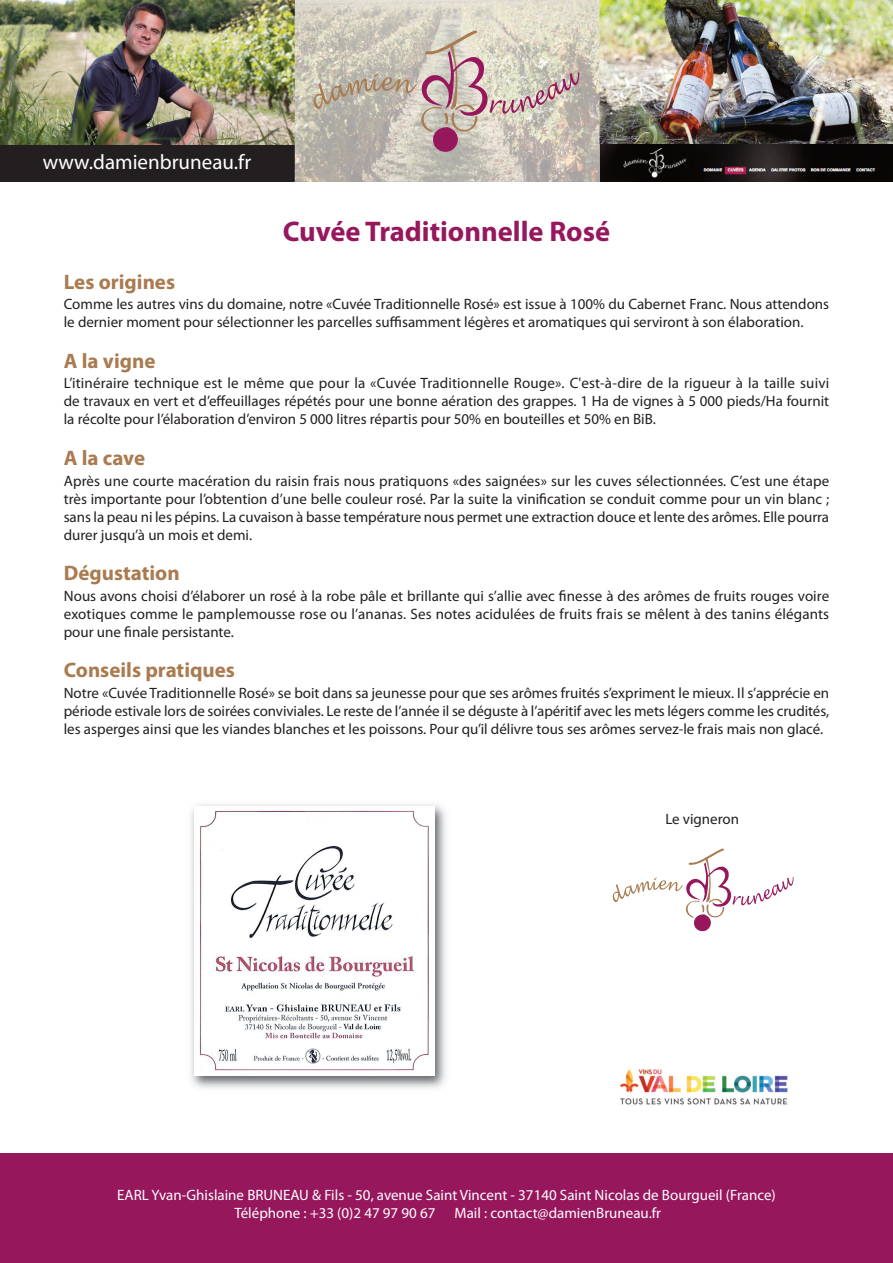
<style>
.page{position:relative;width:893px;height:1263px;background:#fff}
.page>*{position:absolute;margin:0;border:0;box-sizing:border-box;transform-origin:0 0}
.t1{font:700 28.5px "Myriad Pro";color:#97175d}
.t2{font:700 21px "Myriad Pro";color:#a97b50}
.t3{font:21px "Myriad Pro";color:#fff}
.t4{font:15px/18px "Myriad Pro";color:#231f20;text-align:justify}
.t5{font:15px/18px "Myriad Pro";color:#fff}
</style>
<div class="page">
<img style="left:191px;top:804px;width:255px;height:284px">
<img style="left:194px;top:806px;width:241px;height:270px">
<img style="left:0;top:0;width:893px;height:145px">
<div style="left:0;top:1154px;width:893px;height:109px;background:#97175d"></div>
<img style="left:600px;top:145px;width:293px;height:36px">
<div style="left:0;top:145px;width:295px;height:36px;background:#231f20"></div>
<svg style="left:295px;top:181px;width:305px;height:1px"></svg>
<img style="left:295px;top:0;width:305px;height:181px">
<svg style="left:314px;top:31px;width:265px;height:121px;background:#c8bcb2"></svg>
<img style="left:619px;top:1069px;width:169px;height:36px">
<svg style="left:613px;top:848px;width:180px;height:83px"></svg>
<h2 class="t3" style="left:43px;top:154px;width:210px">www.damienbruneau.fr</h2>
<h1 class="t1" style="left:283px;top:221px;width:329px">Cuvée Traditionnelle Rosé</h1>
<h2 class="t2" style="left:64px;top:274px;width:113px">Les origines</h2>
<p class="t4" style="left:64px;top:296px;width:767px">Comme les autres vins du domaine, notre «Cuvée Traditionnelle Rosé» est issue à 100% du Cabernet Franc. Nous attendons le dernier moment pour sélectionner les parcelles suffisamment légères et aromatiques qui serviront à son élaboration.</p>
<h2 class="t2" style="left:64px;top:353px;width:93px">A la vigne</h2>
<p class="t4" style="left:64px;top:376px;width:767px">L’itinéraire technique est le même que pour la «Cuvée Traditionnelle Rouge». C'est-à-dire de la rigueur à la taille suivi de travaux en vert et d’effeuillages répétés pour une bonne aération des grappes. 1 Ha de vignes à 5 000 pieds/Ha fournit la récolte pour l’élaboration d’environ 5 000 litres répartis pour 50% en bouteilles et 50% en BiB.</p>
<h2 class="t2" style="left:64px;top:450px;width:83px">A la cave</h2>
<p class="t4" style="left:64px;top:473px;width:767px">Après une courte macération du raisin frais nous pratiquons «des saignées» sur les cuves sélectionnées. C’est une étape très importante pour l’obtention d’une belle couleur rosé. Par la suite la vinification se conduit comme pour un vin blanc ; sans la peau ni les pépins. La cuvaison à basse température nous permet une extraction douce et lente des arômes. Elle pourra durer jusqu’à un mois et demi.</p>
<h2 class="t2" style="left:64px;top:565px;width:117px">Dégustation</h2>
<p class="t4" style="left:64px;top:588px;width:767px">Nous avons choisi d’élaborer un rosé à la robe pâle et brillante qui s’allie avec finesse à des arômes de fruits rouges voire exotiques comme le pamplemousse rose ou l’ananas. Ses notes acidulées de fruits frais se mêlent à des tanins élégants pour une finale persistante.</p>
<h2 class="t2" style="left:64px;top:662px;width:173px">Conseils pratiques</h2>
<p class="t4" style="left:64px;top:685px;width:767px">Notre «Cuvée Traditionnelle Rosé» se boit dans sa jeunesse pour que ses arômes fruités s’expriment le mieux. Il s’apprécie en période estivale lors de soirées conviviales. Le reste de l’année il se déguste à l’apéritif avec les mets légers comme les crudités, les asperges ainsi que les viandes blanches et les poissons. Pour qu’il délivre tous ses arômes servez-le frais mais non glacé.</p>
<p class="t4" style="left:665px;top:811px;width:75px">Le vigneron</p>
<p class="t5" style="left:234px;top:1187px;width:543px;text-indent:-117px">EARL Yvan-Ghislaine BRUNEAU &amp; Fils - 50, avenue Saint Vincent - 37140 Saint Nicolas de Bourgueil (France)<br>Téléphone : +33 (0)2 47 97 90 67</p>
<p class="t5" style="left:455px;top:1205px;width:208px">Mail : contact@damienBruneau.fr</p>
</div>
